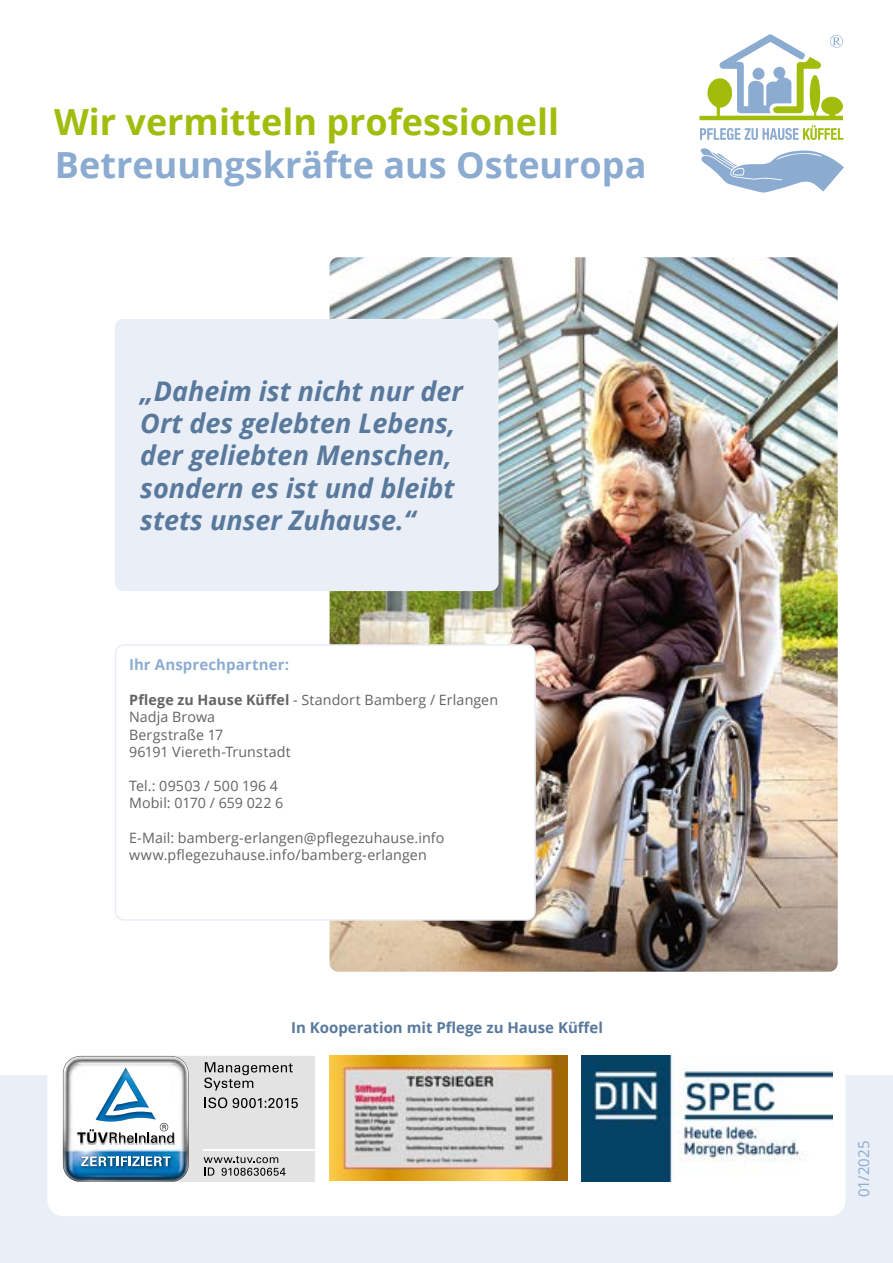
<style>
.page{position:relative;width:893px;height:1263px;background:#fff}
.page>*{position:absolute;margin:0;border:0;box-sizing:border-box;transform-origin:0 0}
.t1{font:700 36px "Open Sans";color:#8babd1}
.t2{font:700 36px "Open Sans";color:#a2bc0c}
.t3{font:italic 700 27px/32.4px "Open Sans";color:#59799c}
.t4{font:700 15px "Open Sans";color:#59799c}
.t5{font:700 15px "Open Sans";letter-spacing:.005em;color:#8dacd2}
.t6{font:15px "Open Sans";color:#8babd1}
.t7{font:14.25px/17.2px "Open Sans";letter-spacing:.01em;color:#646363}
.s1{font-weight:700}
</style>
<div class="page">
<div style="left:0;top:1075px;width:893px;height:188px;background:#e9eef7"></div>
<img style="left:330px;top:257px;width:508px;height:715px">
<div style="left:115px;top:319px;width:384px;height:272px;background:#e9eef7;border-radius:9px"></div>
<div style="left:47px;top:1020px;width:799px;height:196px;background:#fff;border-radius:16px"></div>
<svg style="left:700px;top:148px;width:144px;height:44px"></svg>
<svg style="left:700px;top:34px;width:144px;height:106px"></svg>
<svg style="left:62px;top:1055px;width:253px;height:126px"></svg>
<img style="left:582px;top:1056px;width:250px;height:125px">
<img style="left:330px;top:1056px;width:237px;height:125px">
<div style="left:116px;top:645px;width:419px;height:275px;background:#fff;border-radius:9px"></div>
<div style="left:115px;top:644px;width:421px;height:277px;border:2px solid #e8eef7;border-radius:9px"></div>
<h1 class="t2" style="left:54px;top:97px;width:507px">Wir vermitteln professionell</h1>
<h1 class="t1" style="left:55px;top:140px;width:593px">Betreuungskräfte aus Osteuropa</h1>
<h2 class="t3" style="left:140px;top:377px;width:324px">„Daheim ist nicht nur der<br>Ort des gelebten Lebens, der geliebten Menschen, sondern es ist und bleibt stets unser Zuhause.“</h2>
<p class="t5" style="left:129px;top:654px;width:162px">Ihr Ansprechpartner:</p>
<p class="t7" style="left:129px;top:693px;width:371px"><span class="s1">Pflege zu Hause Küffel</span> - Standort Bamberg / Erlangen<br>Nadja Browa<br>Bergstraße 17<br>96191 Viereth-Trunstadt</p>
<p class="t7" style="left:129px;top:777px;width:156px">Tel.: 09503 / 500 196 4<br>Mobil: 0170 / 659 022 6</p>
<p class="t7" style="left:129px;top:828px;width:317px">E-Mail: bamberg-erlangen@pflegezuhause.info www.pflegezuhause.info/bamberg-erlangen</p>
<p class="t4" style="left:291px;top:1017px;width:313px">In Kooperation mit Pflege zu Hause Küffel</p>
<p class="t6" style="left:853px;top:1197px;width:58px;rotate:-90deg">01/2025</p>
</div>
